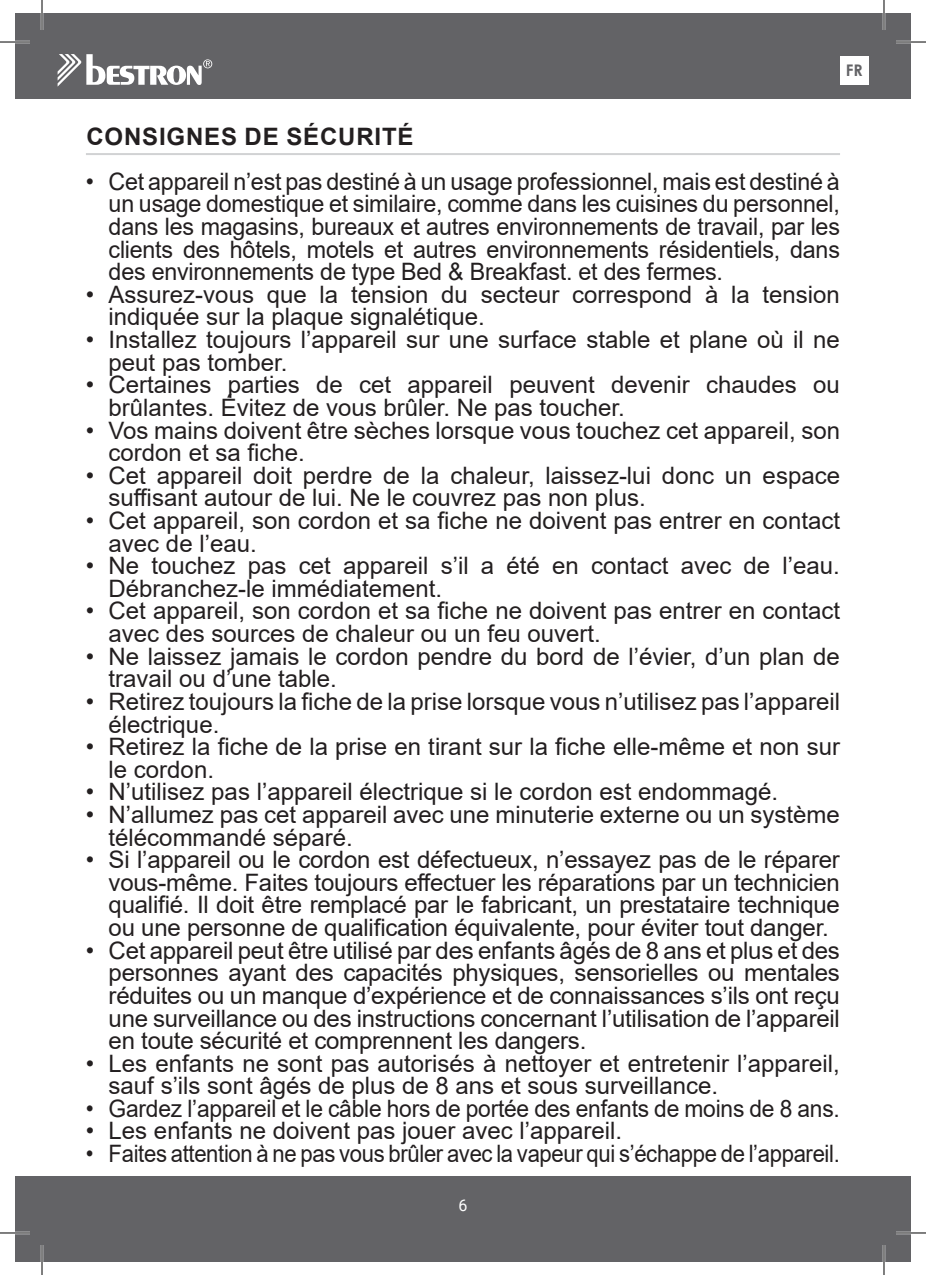
<style>
.page{position:relative;width:926px;height:1275px;background:#fff}
.page>*{position:absolute;margin:0;border:0;box-sizing:border-box;transform-origin:0 0}
.t1{font:24px/22.6px "Arial";color:#231f20}
.t2{font:24px "Arial";color:#231f20;scale:.92 1}
.t3{font:24px "Arial";color:#231f20;scale:.95 1}
.t4{font:700 24px "Arial";letter-spacing:.035em;color:#231f20}
.t5{font:700 16px "Century Gothic";color:#636366}
.t6{font:16px "Roboto";color:#fff}
</style>
<div class="page">
<div style="left:15px;top:14px;width:896px;height:85px;background:#636366"></div>
<div style="left:15px;top:1176px;width:896px;height:85px;background:#636366"></div>
<svg style="left:58px;top:54px;width:154px;height:32px"></svg>
<div style="left:840px;top:56px;width:28px;height:29px;background:#fff"></div>
<hr style="left:86px;top:153px;width:754px;height:2px;background:#d1d2d4">
<hr style="left:0;top:41px;width:30px;height:2px;background:#fff">
<hr style="left:896px;top:41px;width:30px;height:2px;background:#fff">
<hr style="left:0;top:1231px;width:30px;height:3px;background:#fff">
<hr style="left:896px;top:1231px;width:30px;height:3px;background:#fff">
<hr style="left:41px;top:0;width:2px;height:30px;background:#fff">
<hr style="left:41px;top:1245px;width:2px;height:30px;background:#fff">
<hr style="left:883px;top:0;width:2px;height:30px;background:#fff">
<hr style="left:883px;top:1245px;width:2px;height:30px;background:#fff">
<hr style="left:0;top:42px;width:30px;height:1px;background:#000">
<hr style="left:896px;top:42px;width:30px;height:1px;background:#000">
<hr style="left:0;top:1232px;width:30px;height:1px;background:#000">
<hr style="left:896px;top:1232px;width:30px;height:1px;background:#000">
<hr style="left:42px;top:0;width:1px;height:30px;background:#000">
<hr style="left:42px;top:1245px;width:1px;height:30px;background:#000">
<hr style="left:884px;top:0;width:1px;height:30px;background:#000">
<hr style="left:884px;top:1245px;width:1px;height:30px;background:#000">
<p class="t5" style="left:846px;top:58px;width:18px">FR</p>
<p class="t4" style="left:86px;top:119px;width:329px">CONSIGNES DE SÉCURITÉ</p>
<p class="t1" style="left:109px;top:170px;width:733px;text-align:justify;text-indent:-23px">• Cet appareil n’est pas destiné à un usage professionnel, mais est destiné à un usage domestique et similaire, comme dans les cuisines du personnel, dans les magasins, bureaux et autres environnements de travail, par les clients des hôtels, motels et autres environnements résidentiels, dans des environnements de type Bed &amp; Breakfast. et des fermes.</p>
<p class="t1" style="left:109px;top:283px;width:733px;text-indent:-23px">• Assurez-vous que la tension du secteur correspond à la tension indiquée sur la plaque signalétique.</p>
<p class="t1" style="left:109px;top:328px;width:733px;text-indent:-23px">• Installez toujours l’appareil sur une surface stable et plane où il ne peut pas tomber.</p>
<p class="t1" style="left:109px;top:373px;width:733px;text-indent:-23px">• Certaines parties de cet appareil peuvent devenir chaudes ou brûlantes. Évitez de vous brûler. Ne pas toucher.</p>
<p class="t1" style="left:109px;top:418px;width:733px;text-indent:-23px">• Vos mains doivent être sèches lorsque vous touchez cet appareil, son cordon et sa fiche.</p>
<p class="t1" style="left:109px;top:464px;width:733px;text-indent:-23px">• Cet appareil doit perdre de la chaleur, laissez-lui donc un espace suffisant autour de lui. Ne le couvrez pas non plus.</p>
<p class="t1" style="left:109px;top:509px;width:733px;text-indent:-23px">• Cet appareil, son cordon et sa fiche ne doivent pas entrer en contact avec de l’eau.</p>
<p class="t1" style="left:109px;top:554px;width:733px;text-indent:-23px">• Ne touchez pas cet appareil s’il a été en contact avec de l’eau.<br>Débranchez-le immédiatement.</p>
<p class="t1" style="left:109px;top:599px;width:733px;text-indent:-23px">• Cet appareil, son cordon et sa fiche ne doivent pas entrer en contact avec des sources de chaleur ou un feu ouvert.</p>
<p class="t1" style="left:109px;top:645px;width:733px;text-indent:-23px">• Ne laissez jamais le cordon pendre du bord de l’évier, d’un plan de travail ou d’une table.</p>
<p class="t1" style="left:109px;top:690px;width:733px;text-indent:-23px">• Retirez toujours la fiche de la prise lorsque vous n’utilisez pas l’appareil électrique.</p>
<p class="t1" style="left:109px;top:735px;width:733px;text-indent:-23px">• Retirez la fiche de la prise en tirant sur la fiche elle-même et non sur le cordon.</p>
<p class="t1" style="left:86px;top:780px;width:694px">• N’utilisez pas l’appareil électrique si le cordon est endommagé.</p>
<p class="t1" style="left:109px;top:803px;width:733px;text-indent:-23px">• N’allumez pas cet appareil avec une minuterie externe ou un système télécommandé séparé.</p>
<p class="t1" style="left:109px;top:848px;width:733px;text-align:justify;text-indent:-23px">• Si l’appareil ou le cordon est défectueux, n’essayez pas de le réparer vous-même. Faites toujours effectuer les réparations par un technicien qualifié. Il doit être remplacé par le fabricant, un prestataire technique ou une personne de qualification équivalente, pour éviter tout danger.</p>
<p class="t1" style="left:109px;top:938px;width:733px;text-align:justify;text-indent:-23px">• Cet appareil peut être utilisé par des enfants âgés de 8 ans et plus et des personnes ayant des capacités physiques, sensorielles ou mentales réduites ou un manque d’expérience et de connaissances s’ils ont reçu une surveillance ou des instructions concernant l’utilisation de l’appareil en toute sécurité et comprennent les dangers.</p>
<p class="t1" style="left:109px;top:1052px;width:733px;text-indent:-23px">• Les enfants ne sont pas autorisés à nettoyer et entretenir l’appareil, sauf s’ils sont âgés de plus de 8 ans et sous surveillance.</p>
<p class="t3" style="left:86px;top:1091px;width:795px">• Gardez l’appareil et le câble hors de portée des enfants de moins de 8 ans.</p>
<p class="t1" style="left:86px;top:1119px;width:538px">• Les enfants ne doivent pas jouer avec l’appareil.</p>
<p class="t2" style="left:86px;top:1137px;width:821px">• Faites attention à ne pas vous brûler avec la vapeur qui s’échappe de l’appareil.</p>
<p class="t6" style="left:458px;top:1193px;width:10px">6</p>
</div>
